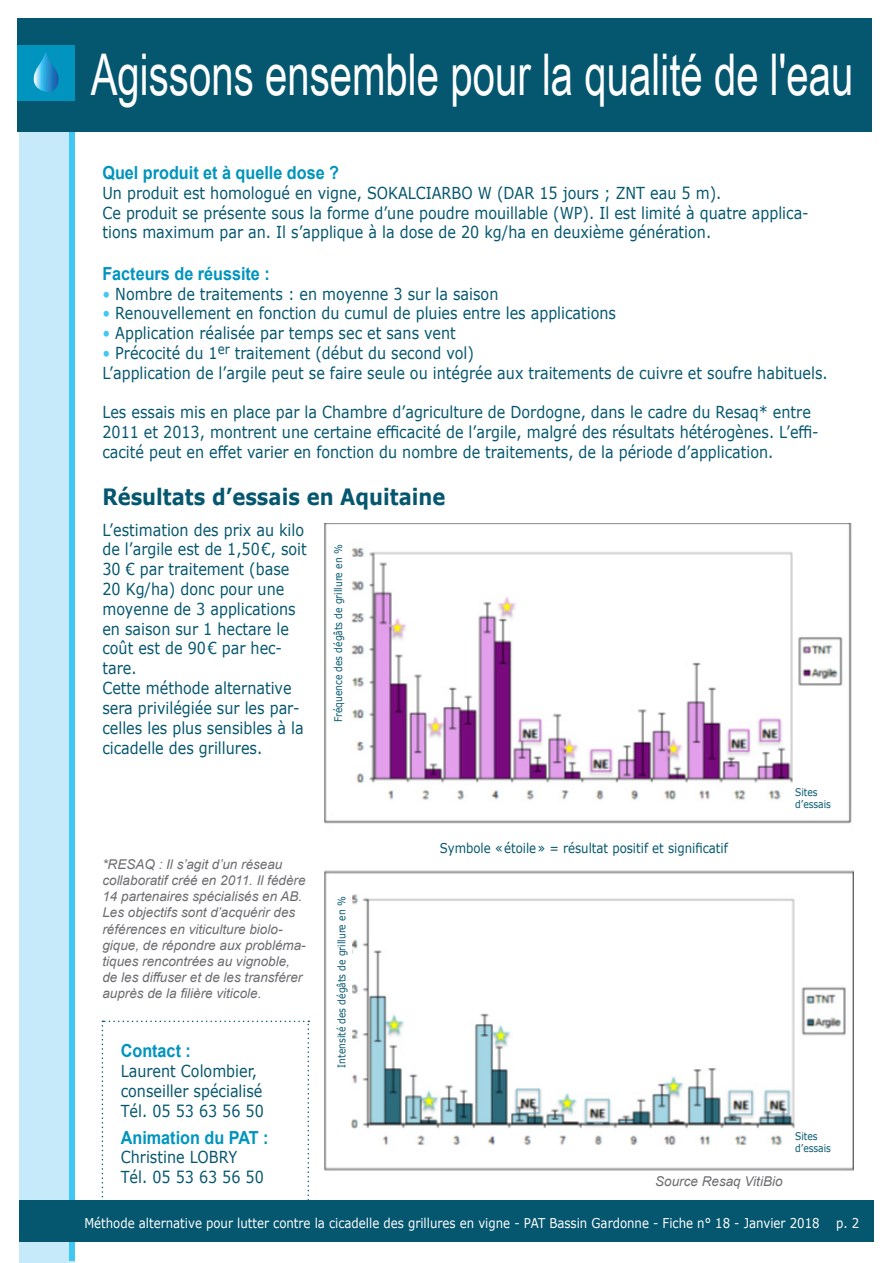
<style>
.page{position:relative;width:893px;height:1263px;background:#fff}
.page>*{position:absolute;margin:0;border:0;box-sizing:border-box;transform-origin:0 0}
.t1{font:57.45px "Arial Narrow";color:#fff;scale:.85 1}
.t2{font:700 22.5px "Verdana";color:#05576f;scale:.87 1}
.t3{font:700 18px "Arial";color:#0194be;scale:.9 1}
.t4{font:16.5px/19.8px "Verdana";color:#05576f;scale:.87 1}
.t5{font:italic 13.5px/16.2px "Arial";color:#6c6d70}
.t6{font:13.5px "Verdana";color:#fff;scale:.87 1}
.t7{font:13.5px "Verdana";color:#05576f;scale:.87 1}
.t8{font:10.5px/12px "Verdana";color:#05576f;scale:.87 1}
.s1{color:#40c7f4}
</style>
<div class="page">
<div style="left:19px;top:131px;width:55px;height:1132px;background:#c6eafa"></div>
<div style="left:70px;top:18px;width:5px;height:1243px;background:#40c7f4"></div>
<div style="left:17px;top:18px;width:855px;height:114px;background:#05576f"></div>
<div style="left:17px;top:45px;width:58px;height:55px;background:#0194be"></div>
<svg style="left:34px;top:53px;width:25px;height:39px"></svg>
<div style="left:19px;top:1200px;width:855px;height:42px;background:#05576f"></div>
<img style="left:324px;top:523px;width:530px;height:648px">
<svg style="left:102px;top:1020px;width:207px;height:180px"></svg>
<div style="left:334px;top:541px;width:15px;height:181px;background:#fff"></div>
<div style="left:337px;top:893px;width:15px;height:175px;background:#fff"></div>
<h1 class="t1" style="left:91px;top:33px;width:899px">Agissons ensemble pour la qualité de l'eau</h1>
<p class="t3" style="left:102px;top:160px;width:265px">Quel produit et à quelle dose ?</p>
<p class="t4" style="left:102px;top:183px;width:813px">Un produit est homologué en vigne, SOKALCIARBO W (DAR 15 jours ; ZNT eau 5 m).<br>Ce produit se présente sous la forme d’une poudre mouillable (WP). Il est limité à quatre applica&shy;tions maximum par an. Il s’applique à la dose de 20 kg/ha en deuxième génération.</p>
<p class="t3" style="left:102px;top:261px;width:188px">Facteurs de réussite :</p>
<p class="t4" style="left:102px;top:283px;width:457px"><span class="s1">•</span> Nombre de traitements : en moyenne 3 sur la saison</p>
<p class="t4" style="left:102px;top:303px;width:592px"><span class="s1">•</span> Renouvellement en fonction du cumul de pluies entre les applications</p>
<p class="t4" style="left:102px;top:323px;width:408px"><span class="s1">•</span> Application réalisée par temps sec et sans vent</p>
<p class="t4" style="left:102px;top:343px;width:429px"><span class="s1">•</span> Précocité du 1<sup>er</sup> traitement (début du second vol)</p>
<p class="t4" style="left:102px;top:363px;width:835px">L’application de l’argile peut se faire seule ou intégrée aux traitements de cuivre et soufre habituels.</p>
<p class="t4" style="left:102px;top:402px;width:825px">Les essais mis en place par la Chambre d’agriculture de Dordogne, dans le cadre du Resaq* entre<br>2011 et 2013, montrent une certaine efficacité de l’argile, malgré des résultats hétérogènes. L’effi&shy;cacité peut en effet varier en fonction du nombre de traitements, de la période d’application.</p>
<p class="t2" style="left:102px;top:481px;width:396px">Résultats d’essais en Aquitaine</p>
<p class="t4" style="left:102px;top:520px;width:236px">L’estimation des prix au kilo de l’argile est de 1,50€, soit<br>30 € par traitement (base<br>20 Kg/ha) donc pour une moyenne de 3 applications en saison sur 1 hectare le coût est de 90€ par hec&shy;tare.</p>
<p class="t4" style="left:102px;top:678px;width:233px">Cette méthode alternative sera privilégiée sur les par&shy;celles les plus sensibles à la cicadelle des grillures.</p>
<p class="t8" style="left:332px;top:722px;width:206px;rotate:-90deg">Fréquence des dégâts de grillure en %</p>
<p class="t5" style="left:102px;top:856px;width:205px">*RESAQ : Il s’agit d’un réseau collaboratif créé en 2011. Il fédère 14 partenaires spécialisés en AB.<br>Les objectifs sont d’acquérir des références en viticulture biolo&shy;gique, de répondre aux probléma&shy;tiques rencontrées au vignoble, de les diffuser et de les transférer auprès de la filière viticole.</p>
<p class="t3" style="left:121px;top:1038px;width:79px">Contact :</p>
<p class="t4" style="left:121px;top:1061px;width:158px">Laurent Colombier,</p>
<p class="t4" style="left:121px;top:1080px;width:164px">conseiller spécialisé</p>
<p class="t4" style="left:121px;top:1100px;width:166px">Tél. 05 53 63 56 50</p>
<p class="t3" style="left:121px;top:1124px;width:166px">Animation du PAT :</p>
<p class="t4" style="left:121px;top:1147px;width:136px">Christine LOBRY</p>
<p class="t4" style="left:121px;top:1167px;width:166px">Tél. 05 53 63 56 50</p>
<p class="t8" style="left:335px;top:1068px;width:198px;rotate:-90deg">Intensité des dégâts de grillure en %</p>
<p class="t7" style="left:440px;top:839px;width:332px">Symbole «étoile» = résultat positif et significatif</p>
<p class="t8" style="left:795px;top:786px;width:43px">Sites d’essais</p>
<p class="t5" style="left:655px;top:1173px;width:129px">Source Resaq VitiBio</p>
<p class="t8" style="left:795px;top:1130px;width:43px">Sites d’essais</p>
<p class="t6" style="left:84px;top:1213px;width:892px">Méthode alternative pour lutter contre la cicadelle des grillures en vigne - PAT Bassin Gardonne - Fiche n° 18 - Janvier 2018 p. 2</p>
</div>
